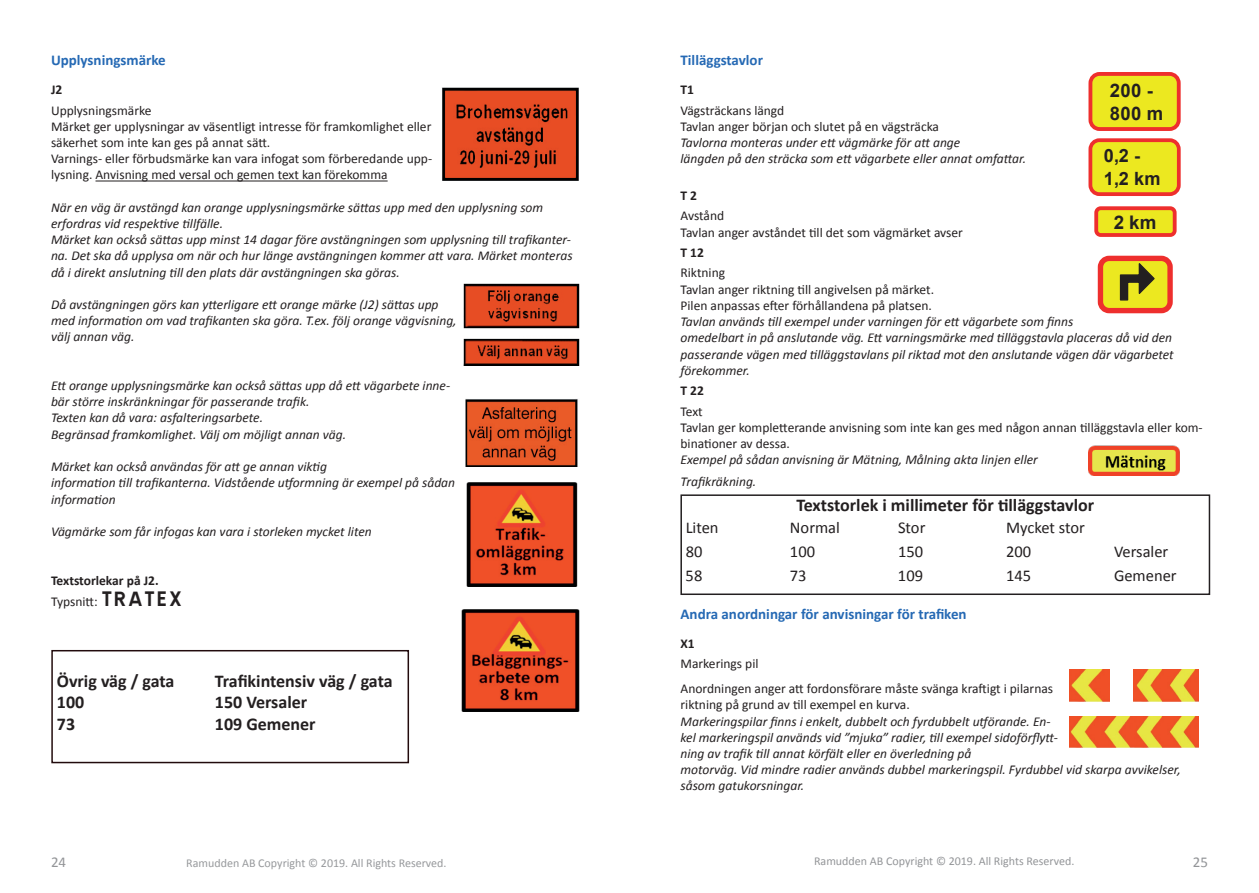
<style>
.page{position:relative;width:1259px;height:893px;background:#fff}
.page>*{position:absolute;margin:0;border:0;box-sizing:border-box;transform-origin:0 0}
.t1{font:700 18.75px "Arial";color:#231f20}
.t2{font:700 18.6px/23.5px "Arial";letter-spacing:.02em;color:#231f20}
.t3{font:700 18.3px/23.1px "Arial";color:#231f20}
.t4{font:700 18px "Calibri";color:#231f20}
.t5{font:16.5px "Calibri";color:#231f20}
.t6{font:700 15px "Calibri";color:#2569b4}
.t7{font:15px "Calibri";color:#939598}
.t8{font:italic 13.5px/16.2px "Calibri";color:#231f20}
.t9{font:13.5px/16.2px "Calibri";color:#231f20}
.t10{font:700 13.5px/21.6px "Calibri";color:#231f20}
.t11{font:12px "Calibri";color:#97999c}
.t12{font:12px "Calibri";color:#939598}
.s1{font-weight:400}
.s2{font-family:"Tratex Vit";font-weight:400;font-size:18px}
</style>
<div class="page">
<hr style="left:95px;top:181px;width:293px;height:1px;background:#231f20">
<img style="left:442px;top:87px;width:136px;height:93px">
<img style="left:463px;top:284px;width:116px;height:81px">
<img style="left:466px;top:399px;width:112px;height:67px">
<img style="left:466px;top:482px;width:111px;height:105px">
<img style="left:461px;top:609px;width:119px;height:102px">
<div style="left:51px;top:650px;width:358px;height:113px;border:2px solid #220b0d"></div>
<div style="left:1090px;top:140px;width:88px;height:54px;background:#ece820;border-radius:9px"></div>
<div style="left:1088px;top:138px;width:92px;height:58px;border:4px solid #ee2f2d;border-radius:9px"></div>
<div style="left:1090px;top:74px;width:88px;height:55px;background:#ece820;border-radius:9px"></div>
<div style="left:1088px;top:72px;width:92px;height:59px;border:4px solid #ee2f2d;border-radius:9px"></div>
<div style="left:1094px;top:206px;width:82px;height:31px;background:#ece820;border:4px solid #ee2f2d;border-radius:4px"></div>
<div style="left:1097px;top:256px;width:75px;height:57px;background:#ece820;border:5px solid #ee2f2d;border-radius:9px"></div>
<svg style="left:1119px;top:263px;width:36px;height:38px"></svg>
<img style="left:1088px;top:445px;width:92px;height:31px">
<div style="left:680px;top:494px;width:530px;height:101px;border:2px solid #231f20"></div>
<img style="left:1069px;top:716px;width:129px;height:32px">
<img style="left:1069px;top:670px;width:40px;height:31px">
<img style="left:1133px;top:670px;width:65px;height:31px">
<p class="t6" style="left:51px;top:51px;width:116px">Upplysningsmärke</p>
<p class="t10" style="left:51px;top:78px;width:13px">J2</p>
<p class="t9" style="left:51px;top:101px;width:383px">Upplysningsmärke<br>Märket ger upplysningar av väsentligt intresse för framkomlighet eller säkerhet som inte kan ges på annat sätt.<br>Varnings- eller förbudsmärke kan vara infogat som förberedande upp&shy;lysning. Anvisning med versal och gemen text kan förekomma</p>
<p class="t8" style="left:51px;top:199px;width:523px">När en väg är avstängd kan orange upplysningsmärke sättas upp med den upplysning som erfordras vid respektive tillfälle.<br>Märket kan också sättas upp minst 14 dagar före avstängningen som upplysning till trafikanter&shy;na. Det ska då upplysa om när och hur länge avstängningen kommer att vara. Märket monteras då i direkt anslutning till den plats där avstängningen ska göras.</p>
<p class="t8" style="left:51px;top:296px;width:407px">Då avstängningen görs kan ytterligare ett orange märke (J2) sättas upp med information om vad trafikanten ska göra. T.ex. följ orange vägvisning, välj annan väg.</p>
<p class="t8" style="left:51px;top:377px;width:401px">Ett orange upplysningsmärke kan också sättas upp då ett vägarbete inne&shy;bär större inskränkningar för passerande trafik.<br>Texten kan då vara: asfalteringsarbete.<br>Begränsad framkomlighet. Välj om möjligt annan väg.</p>
<p class="t8" style="left:51px;top:458px;width:405px">Märket kan också användas för att ge annan viktig<br>information till trafikanterna. Vidstående utformning är exempel på sådan information</p>
<p class="t8" style="left:51px;top:523px;width:322px">Vägmärke som får infogas kan vara i storleken mycket liten</p>
<p class="t10" style="left:51px;top:569px;width:133px">Textstorlekar på J2.<br><span class="s1">Typsnitt:</span> <span class="s2">TRATEX</span></p>
<h3 class="t4" style="left:57px;top:669px;width:119px">Övrig väg / gata</h3>
<h3 class="t4" style="left:215px;top:669px;width:179px">Trafikintensiv väg / gata</h3>
<h3 class="t4" style="left:57px;top:691px;width:29px">100</h3>
<h3 class="t4" style="left:215px;top:691px;width:94px">150 Versaler</h3>
<h3 class="t4" style="left:57px;top:713px;width:20px">73</h3>
<h3 class="t4" style="left:215px;top:713px;width:102px">109 Gemener</h3>
<p class="t6" style="left:680px;top:51px;width:84px">Tilläggstavlor</p>
<p class="t10" style="left:680px;top:78px;width:15px">T1</p>
<p class="t9" style="left:680px;top:101px;width:260px">Vägsträckans längd<br>Tavlan anger början och slutet på en vägsträcka</p>
<p class="t8" style="left:680px;top:134px;width:347px">Tavlorna monteras under ett vägmärke för att ange<br>längden på den sträcka som ett vägarbete eller annat omfattar.</p>
<p class="t10" style="left:680px;top:184px;width:18px">T 2</p>
<p class="t9" style="left:680px;top:207px;width:284px">Avstånd<br>Tavlan anger avståndet till det som vägmärket avser</p>
<p class="t10" style="left:680px;top:241px;width:25px">T 12</p>
<p class="t9" style="left:680px;top:264px;width:255px">Riktning<br>Tavlan anger riktning till angivelsen på märket.<br>Pilen anpassas efter förhållandena på platsen.</p>
<p class="t8" style="left:680px;top:313px;width:495px">Tavlan används till exempel under varningen för ett vägarbete som finns<br>omedelbart in på anslutande väg. Ett varningsmärke med tilläggstavla placeras då vid den passerande vägen med tilläggstavlans pil riktad mot den anslutande vägen där vägarbetet förekommer.</p>
<p class="t10" style="left:680px;top:379px;width:25px">T 22</p>
<p class="t9" style="left:680px;top:402px;width:524px">Text<br>Tavlan ger kompletterande anvisning som inte kan ges med någon annan tilläggstavla eller kom&shy;binationer av dessa.</p>
<p class="t8" style="left:680px;top:448px;width:359px;line-height:21.6px">Exempel på sådan anvisning är Mätning, Målning akta linjen eller<br>Trafikräkning.</p>
<h2 class="t2" style="left:1109px;top:79px;width:55px">200 -<br>800 m</h2>
<h3 class="t3" style="left:1103px;top:145px;width:59px">0,2 -<br>1,2 km</h3>
<h1 class="t1" style="left:1113px;top:210px;width:44px">2 km</h1>
<h3 class="t4" style="left:796px;top:494px;width:299px">Textstorlek i millimeter för tilläggstavlor</h3>
<p class="t5" style="left:685px;top:518px;width:34px">Liten</p>
<p class="t5" style="left:790px;top:518px;width:51px">Normal</p>
<p class="t5" style="left:898px;top:518px;width:29px">Stor</p>
<p class="t5" style="left:1006px;top:518px;width:80px">Mycket stor</p>
<p class="t5" style="left:685px;top:542px;width:18px">80</p>
<p class="t5" style="left:790px;top:542px;width:27px">100</p>
<p class="t5" style="left:898px;top:542px;width:27px">150</p>
<p class="t5" style="left:1006px;top:542px;width:27px">200</p>
<p class="t5" style="left:1114px;top:542px;width:56px">Versaler</p>
<p class="t5" style="left:685px;top:566px;width:18px">58</p>
<p class="t5" style="left:790px;top:566px;width:18px">73</p>
<p class="t5" style="left:898px;top:566px;width:27px">109</p>
<p class="t5" style="left:1006px;top:566px;width:27px">145</p>
<p class="t5" style="left:1114px;top:566px;width:64px">Gemener</p>
<p class="t6" style="left:680px;top:605px;width:288px">Andra anordningar för anvisningar för trafiken</p>
<p class="t10" style="left:680px;top:632px;width:16px">X1</p>
<p class="t9" style="left:680px;top:651px;width:374px;line-height:24.8px">Markerings pil<br>Anordningen anger att fordonsförare måste svänga kraftigt i pilarnas</p>
<p class="t9" style="left:680px;top:696px;width:231px">riktning på grund av till exempel en kurva.</p>
<p class="t8" style="left:680px;top:712px;width:502px">Markeringspilar finns i enkelt, dubbelt och fyrdubbelt utförande. En-<br>kel markeringspil används vid ”mjuka” radier, till exempel sidoförflytt-<br>ning av trafik till annat körfält eller en överledning på<br>motorväg. Vid mindre radier används dubbel markeringspil. Fyrdubbel vid skarpa avvikelser, såsom gatukorsningar.</p>
<p class="t7" style="left:51px;top:852px;width:17px">24</p>
<p class="t11" style="left:186px;top:855px;width:262px">Ramudden AB Copyright © 2019. All Rights Reserved.</p>
<p class="t12" style="left:814px;top:853px;width:262px">Ramudden AB Copyright © 2019. All Rights Reserved.</p>
<p class="t7" style="left:1192px;top:852px;width:17px">25</p>
</div>
